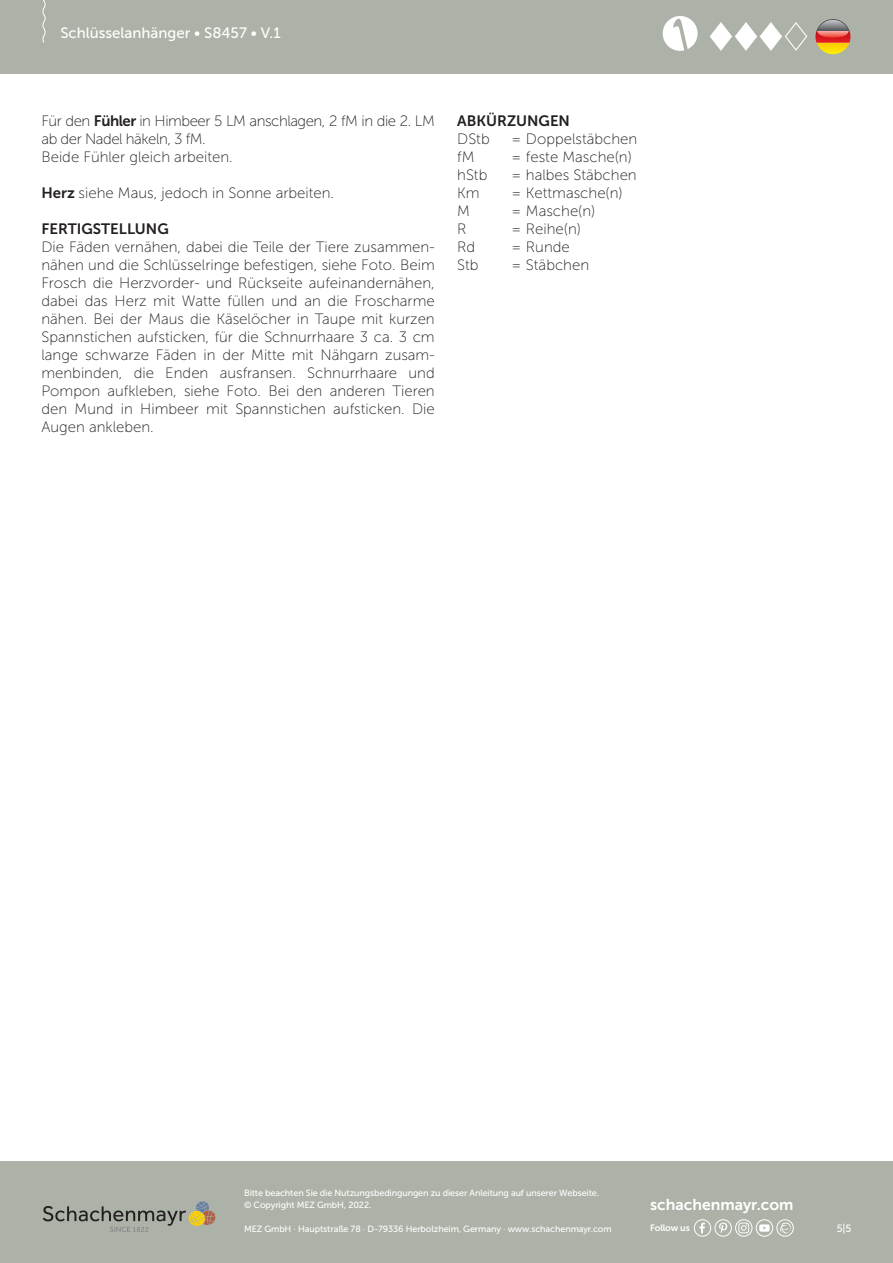
<style>
.page{position:relative;width:893px;height:1263px;background:#fff}
.page>*{position:absolute;margin:0;border:0;box-sizing:border-box;transform-origin:0 0}
.t1{font:15.75px "Museo Sans 700";color:#fff}
.Lauftext{font:15px/18px "Museo Sans 100";color:#231f20;text-align:justify}
.Lauftext-2{font:15px/18px "Museo Sans 100";letter-spacing:-.03em;color:#231f20}
.Innenseiten_-_Kopfze{font:15px "Museo Sans 500";color:#fff}
.Lauftext-3{font:15px "Museo Sans 700";color:#231f20}
.t2{font:10.5px "Museo Sans 500";color:#fff}
.t3{font:9.3px "Museo Sans 700";letter-spacing:-.02em;color:#fff}
.t4{font:9px/12px "Museo Sans 500";letter-spacing:-.01em;color:#fff}
.s1{font-family:"Museo Sans 700"}
</style>
<div class="page">
<div style="left:0;top:1161px;width:893px;height:102px;background:#acb2a7"></div>
<svg style="left:43px;top:1201px;width:173px;height:31px"></svg>
<div style="left:694px;top:1219px;width:17px;height:17px;border:1px solid #fff;border-radius:50%"></div>
<svg style="left:699px;top:1222px;width:6px;height:11px"></svg>
<svg style="left:759px;top:1224px;width:11px;height:8px"></svg>
<div style="left:756px;top:1219px;width:17px;height:17px;border:1px solid #fff;border-radius:50%"></div>
<svg style="left:778px;top:1222px;width:13px;height:11px"></svg>
<div style="left:777px;top:1219px;width:17px;height:17px;border:1px solid #fff;border-radius:50%"></div>
<div style="left:735px;top:1219px;width:17px;height:17px;border:1px solid #fff;border-radius:50%"></div>
<svg style="left:738px;top:1222px;width:11px;height:11px"></svg>
<svg style="left:719px;top:1222px;width:8px;height:11px"></svg>
<div style="left:715px;top:1219px;width:17px;height:17px;border:1px solid #fff;border-radius:50%"></div>
<div style="left:0;top:0;width:893px;height:74px;background:#acb2a7"></div>
<svg style="left:42px;top:0;width:4px;height:43px"></svg>
<svg style="left:663px;top:16px;width:35px;height:35px"></svg>
<svg style="left:710px;top:22px;width:97px;height:29px"></svg>
<svg style="left:815px;top:19px;width:35px;height:35px"></svg>
<p class="Innenseiten_-_Kopfze" style="left:60px;top:25px;width:222px">Schlüsselanhänger • S8457 • V.1</p>
<p class="Lauftext-2" style="left:41px;top:112px;width:395px">Für den <span class="s1">Fühler</span> in Himbeer 5 LM anschlagen, 2 fM in die 2. LM ab der Nadel häkeln, 3 fM.</p>
<p class="Lauftext" style="left:41px;top:148px;width:193px">Beide Fühler gleich arbeiten.</p>
<p class="Lauftext" style="left:41px;top:184px;width:294px"><span class="s1">Herz</span> siehe Maus, jedoch in Sonne arbeiten.</p>
<p class="Lauftext-3" style="left:41px;top:220px;width:129px">FERTIGSTELLUNG</p>
<p class="Lauftext" style="left:41px;top:238px;width:395px">Die Fäden vernähen, dabei die Teile der Tiere zusammen&shy;nähen und die Schlüsselringe befestigen, siehe Foto. Beim Frosch die Herzvorder- und Rückseite aufeinandernähen, dabei das Herz mit Watte füllen und an die Froscharme nähen. Bei der Maus die Käselöcher in Taupe mit kurzen Spannstichen aufsticken, für die Schnurrhaare 3 ca. 3 cm lange schwarze Fäden in der Mitte mit Nähgarn zusam&shy;menbinden, die Enden ausfransen. Schnurrhaare und Pompon aufkleben, siehe Foto. Bei den anderen Tieren den Mund in Himbeer mit Spannstichen aufsticken. Die Augen ankleben.</p>
<p class="Lauftext-3" style="left:457px;top:112px;width:114px">ABKÜRZUNGEN</p>
<p class="Lauftext" style="left:457px;top:130px;width:34px">DStb</p>
<p class="Lauftext" style="left:511px;top:130px;width:128px">= Doppelstäbchen</p>
<p class="Lauftext" style="left:457px;top:148px;width:19px">fM</p>
<p class="Lauftext" style="left:511px;top:148px;width:122px">= feste Masche(n)</p>
<p class="Lauftext" style="left:457px;top:166px;width:32px">hStb</p>
<p class="Lauftext" style="left:511px;top:166px;width:127px">= halbes Stäbchen</p>
<p class="Lauftext" style="left:457px;top:184px;width:24px">Km</p>
<p class="Lauftext" style="left:511px;top:184px;width:113px">= Kettmasche(n)</p>
<p class="Lauftext" style="left:457px;top:202px;width:14px">M</p>
<p class="Lauftext" style="left:511px;top:202px;width:86px">= Masche(n)</p>
<p class="Lauftext" style="left:457px;top:220px;width:11px">R</p>
<p class="Lauftext" style="left:511px;top:220px;width:71px">= Reihe(n)</p>
<p class="Lauftext" style="left:457px;top:238px;width:19px">Rd</p>
<p class="Lauftext" style="left:511px;top:238px;width:60px">= Runde</p>
<p class="Lauftext" style="left:457px;top:256px;width:23px">Stb</p>
<p class="Lauftext" style="left:511px;top:256px;width:79px">= Stäbchen</p>
<p class="t4" style="left:244px;top:1187px;width:356px">Bitte beachten Sie die Nutzungsbedingungen zu dieser Anleitung auf unserer Webseite. © Copyright MEZ GmbH, 2022.</p>
<p class="t4" style="left:244px;top:1223px;width:369px">MEZ GmbH · Hauptstraße 78 · D-79336 Herbolzheim, Germany · www.schachenmayr.com</p>
<p class="t1" style="left:650px;top:1196px;width:145px">schachenmayr.com</p>
<p class="t3" style="left:650px;top:1223px;width:41px">Follow us</p>
<p class="t2" style="left:837px;top:1223px;width:16px">5|5</p>
</div>
